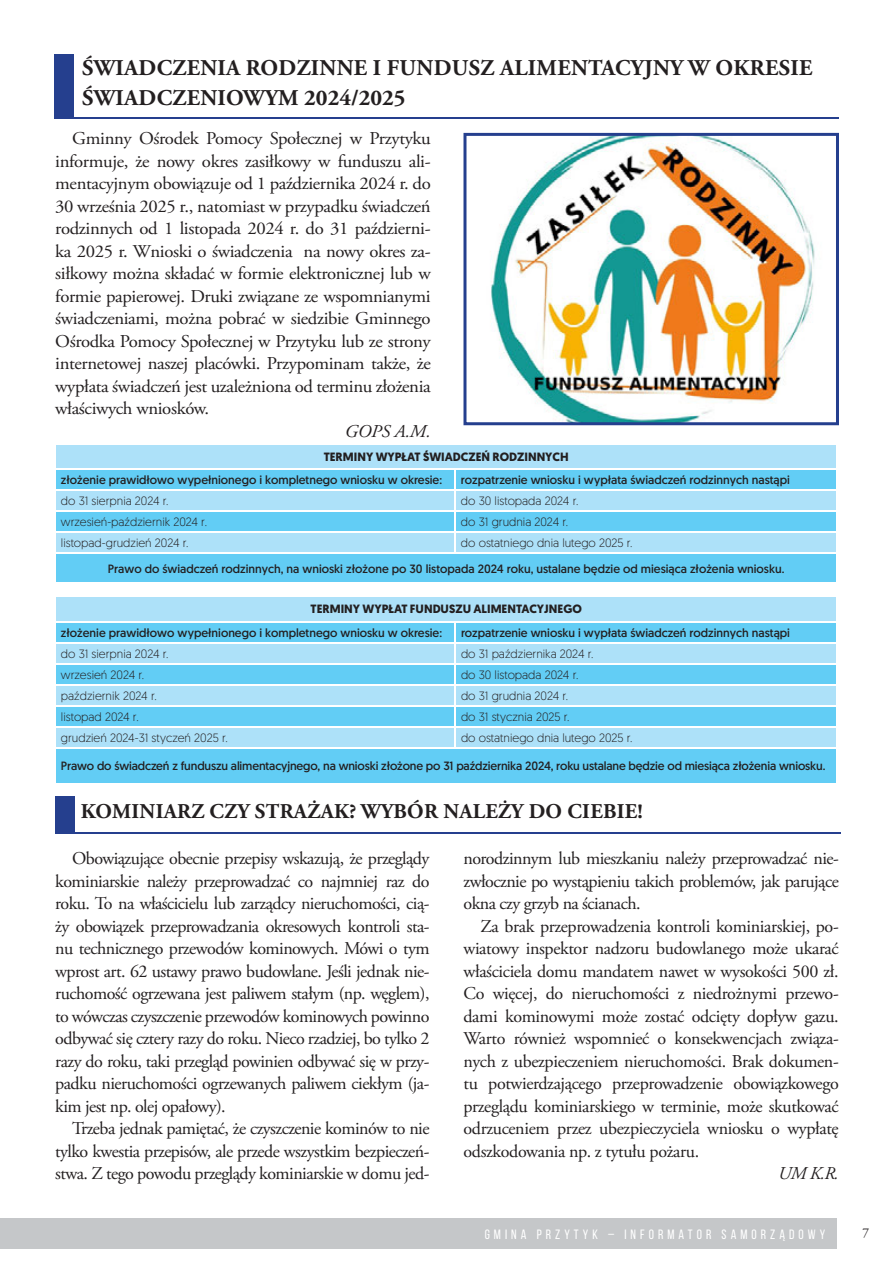
<style>
.page{position:relative;width:893px;height:1263px;background:#fff}
.page>*{position:absolute;margin:0;border:0;box-sizing:border-box;transform-origin:0 0}
.t1{font:700 22.5px/30px "Adobe Garamond Pro";letter-spacing:.015em;color:#231f20}
.t2{font:700 21px "Adobe Garamond Pro";letter-spacing:.015em;color:#231f20}
.t3{font:18px/22.5px "Adobe Garamond Pro";letter-spacing:-.03em;color:#231f20;text-align:justify}
.t4{font:18px/22.5px "Adobe Garamond Pro";letter-spacing:-.03em;color:#231f20;text-align:justify;scale:1.04 1}
.t5{font:italic 18px "Adobe Garamond Pro";letter-spacing:-.01em;color:#231f20;scale:1.04 1}
.t6{font:italic 18px "Adobe Garamond Pro";letter-spacing:-.01em;color:#231f20}
.t7{font:13.5px "Bebas Neue";letter-spacing:.3em;color:#fff}
.t8{font:13.5px "Adobe Garamond Pro";color:#231f20}
.t9{font:12px "Geomanist";color:#231f20}
.t10{font:300 12px "Geomanist";color:#231f20}
.t11{font:700 12px "Geomanist";color:#231f20}
</style>
<div class="page">
<div style="left:0;top:1219px;width:837px;height:30px;background:#c5c7c9"></div>
<div style="left:54px;top:54px;width:19px;height:63px;background:#253f8e"></div>
<hr style="left:54px;top:117px;width:785px;height:2px;background:#253f8e">
<svg style="left:463px;top:133px;width:376px;height:292px"></svg>
<div style="left:56px;top:445px;width:780px;height:23px;background:#ade1f9"></div>
<svg style="left:56px;top:470px;width:780px;height:112px;background:#82d5f6"></svg>
<hr style="left:454px;top:470px;width:2px;height:20px;background:#fff">
<hr style="left:54px;top:490px;width:401px;height:1px;background:#fff">
<hr style="left:455px;top:490px;width:383px;height:1px;background:#fff">
<hr style="left:454px;top:491px;width:2px;height:20px;background:#fff">
<hr style="left:54px;top:511px;width:401px;height:1px;background:#fff">
<hr style="left:455px;top:511px;width:383px;height:1px;background:#fff">
<hr style="left:454px;top:512px;width:2px;height:20px;background:#fff">
<hr style="left:54px;top:532px;width:401px;height:1px;background:#fff">
<hr style="left:455px;top:532px;width:383px;height:1px;background:#fff">
<hr style="left:454px;top:533px;width:2px;height:20px;background:#fff">
<hr style="left:54px;top:553px;width:401px;height:1px;background:#fff">
<hr style="left:455px;top:553px;width:383px;height:1px;background:#fff">
<div style="left:56px;top:749px;width:780px;height:34px;background:#62cdf5"></div>
<svg style="left:56px;top:597px;width:780px;height:150px;background:#97dbf7"></svg>
<hr style="left:56px;top:832px;width:785px;height:1px;background:#253f8e">
<div style="left:55px;top:796px;width:19px;height:36px;background:#253f8e"></div>
<p class="t1" style="left:82px;top:54px;width:732px">ŚWIADCZENIA RODZINNE I FUNDUSZ ALIMENTACYJNY W OKRESIE<br>ŚWIADCZENIOWYM 2024/2025</p>
<p class="t4" style="left:55px;top:128px;width:363px;text-indent:17px">Gminny Ośrodek Pomocy Społecznej w Przytyku informuje, że nowy okres zasiłkowy w funduszu ali&shy;mentacyjnym obowiązuje od 1 października 2024 r. do 30 września 2025 r., natomiast w przypadku świadczeń rodzinnych od 1 listopada 2024 r. do 31 październi&shy;ka 2025 r. Wnioski o świadczenia na nowy okres za&shy;siłkowy można składać w formie elektronicznej lub w formie papierowej. Druki związane ze wspomnianymi świadczeniami, można pobrać w siedzibie Gminnego Ośrodka Pomocy Społecznej w Przytyku lub ze strony internetowej naszej placówki. Przypominam także, że wypłata świadczeń jest uzależniona od terminu złożenia właściwych wniosków.</p>
<p class="t5" style="left:345px;top:420px;width:84px">GOPS A.M.</p>
<p class="t11" style="left:324px;top:449px;width:247px">TERMINY WYPŁAT ŚWIADCZEŃ RODZINNYCH</p>
<p class="t9" style="left:61px;top:472px;width:383px">złożenie prawidłowo wypełnionego i kompletnego wniosku w okresie:</p>
<p class="t9" style="left:461px;top:472px;width:331px">rozpatrzenie wniosku i wypłata świadczeń rodzinnych nastąpi</p>
<p class="t10" style="left:61px;top:494px;width:109px">do 31 sierpnia 2024 r.</p>
<p class="t10" style="left:461px;top:494px;width:119px">do 30 listopada 2024 r.</p>
<p class="t10" style="left:61px;top:515px;width:148px">wrzesień-październik 2024 r.</p>
<p class="t10" style="left:461px;top:515px;width:109px">do 31 grudnia 2024 r.</p>
<p class="t10" style="left:61px;top:536px;width:129px">listopad-grudzień 2024 r.</p>
<p class="t10" style="left:461px;top:536px;width:173px">do ostatniego dnia lutego 2025 r.</p>
<p class="t9" style="left:108px;top:561px;width:678px">Prawo do świadczeń rodzinnych, na wnioski złożone po 30 listopada 2024 roku, ustalane będzie od miesiąca złożenia wniosku.</p>
<p class="t11" style="left:311px;top:601px;width:273px">TERMINY WYPŁAT FUNDUSZU ALIMENTACYJNEGO</p>
<p class="t9" style="left:61px;top:624px;width:383px">złożenie prawidłowo wypełnionego i kompletnego wniosku w okresie:</p>
<p class="t9" style="left:461px;top:624px;width:331px">rozpatrzenie wniosku i wypłata świadczeń rodzinnych nastąpi</p>
<p class="t10" style="left:61px;top:646px;width:109px">do 31 sierpnia 2024 r.</p>
<p class="t10" style="left:461px;top:646px;width:134px">do 31 października 2024 r.</p>
<p class="t10" style="left:61px;top:667px;width:85px">wrzesień 2024 r.</p>
<p class="t10" style="left:461px;top:667px;width:119px">do 30 listopada 2024 r.</p>
<p class="t10" style="left:61px;top:688px;width:97px">październik 2024 r.</p>
<p class="t10" style="left:461px;top:688px;width:109px">do 31 grudnia 2024 r.</p>
<p class="t10" style="left:61px;top:709px;width:79px">listopad 2024 r.</p>
<p class="t10" style="left:461px;top:709px;width:110px">do 31 stycznia 2025 r.</p>
<p class="t10" style="left:61px;top:730px;width:168px">grudzień 2024-31 styczeń 2025 r.</p>
<p class="t10" style="left:461px;top:730px;width:173px">do ostatniego dnia lutego 2025 r.</p>
<p class="t9" style="left:61px;top:758px;width:766px">Prawo do świadczeń z funduszu alimentacyjnego, na wnioski złożone po 31 października 2024, roku ustalane będzie od miesiąca złożenia wniosku.</p>
<p class="t2" style="left:81px;top:799px;width:563px">KOMINIARZ CZY STRAŻAK? WYBÓR NALEŻY DO CIEBIE!</p>
<p class="t3" style="left:55px;top:848px;width:376px;text-indent:17px">Obowiązujące obecnie przepisy wskazują, że przeglądy kominiarskie należy przeprowadzać co najmniej raz do roku. To na właścicielu lub zarządcy nieruchomości, cią&shy;ży obowiązek przeprowadzania okresowych kontroli sta&shy;nu technicznego przewodów kominowych. Mówi o tym wprost art. 62 ustawy prawo budowlane. Jeśli jednak nie&shy;ruchomość ogrzewana jest paliwem stałym (np. węglem), to wówczas czyszczenie przewodów kominowych powinno odbywać się cztery razy do roku. Nieco rzadziej, bo tylko 2 razy do roku, taki przegląd powinien odbywać się w przy&shy;padku nieruchomości ogrzewanych paliwem ciekłym (ja&shy;kim jest np. olej opałowy).</p>
<p class="t3" style="left:55px;top:1118px;width:376px;text-indent:17px">Trzeba jednak pamiętać, że czyszczenie kominów to nie tylko kwestia przepisów, ale przede wszystkim bezpieczeń&shy;stwa. Z tego powodu przeglądy kominiarskie w domu jed-</p>
<p class="t3" style="left:463px;top:848px;width:377px">norodzinnym lub mieszkaniu należy przeprowadzać nie&shy;zwłocznie po wystąpieniu takich problemów, jak parujące okna czy grzyb na ścianach.</p>
<p class="t3" style="left:463px;top:915px;width:377px;text-indent:17px">Za brak przeprowadzenia kontroli kominiarskiej, po&shy;wiatowy inspektor nadzoru budowlanego może ukarać właściciela domu mandatem nawet w wysokości 500 zł.<br>Co więcej, do nieruchomości z niedrożnymi przewo&shy;dami kominowymi może zostać odcięty dopływ gazu.<br>Warto również wspomnieć o konsekwencjach związa&shy;nych z ubezpieczeniem nieruchomości. Brak dokumen&shy;tu potwierdzającego przeprowadzenie obowiązkowego przeglądu kominiarskiego w terminie, może skutkować odrzuceniem przez ubezpieczyciela wniosku o wypłatę odszkodowania np. z tytułu pożaru.</p>
<p class="t6" style="left:778px;top:1162px;width:62px">UM K.R.</p>
<p class="t7" style="left:485px;top:1227px;width:342px">GMINA PRZYTYK – INFORMATOR SAMORZĄDOWY</p>
<p class="t8" style="left:862px;top:1224px;width:8px">7</p>
</div>
